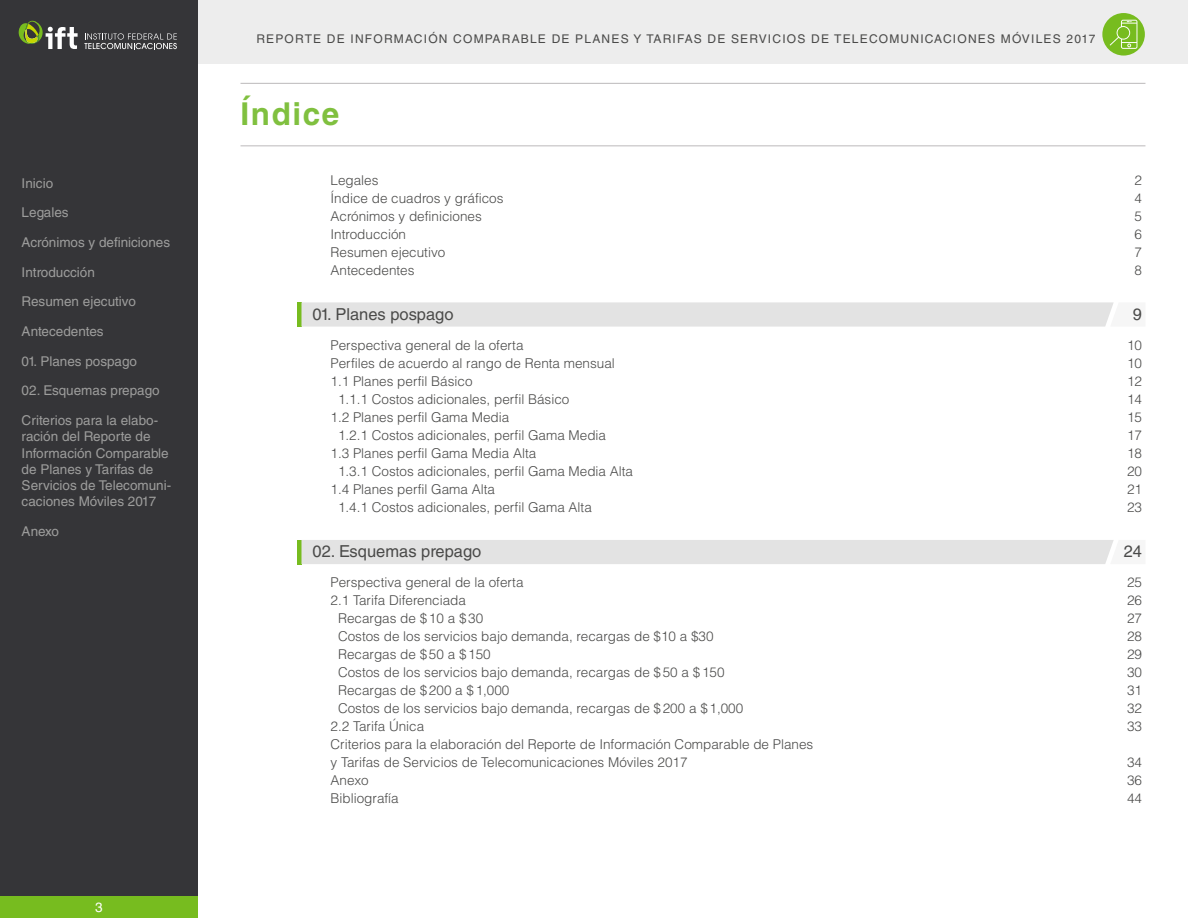
<style>
.page{position:relative;width:1188px;height:918px;background:#fff}
.page>*{position:absolute;margin:0;border:0;box-sizing:border-box;transform-origin:0 0}
.t1{font:700 31.5px "Helvetica LT Std";letter-spacing:.05em;color:#80c03f}
.Indice_T1{font:16.5px "Helvetica LT Std";color:#4a4a49}
.Indice_Tg{font:300 13.5px/18px "Helvetica LT Std";color:#4a4a49}
.ML_T1{font:13.5px/16.2px "Helvetica LT Std";color:#9d9d9c}
.t2{font:13.5px "Helvetica LT Std";color:#fff}
.t3{font:12px "Helvetica LT Std";letter-spacing:.1em;color:#4a4a49}
</style>
<div class="page">
<div style="left:0;top:0;width:198px;height:918px;background:#353538"></div>
<div style="left:198px;top:0;width:990px;height:64px;background:#ededed"></div>
<svg style="left:84px;top:33px;width:93px;height:16px"></svg>
<svg style="left:18px;top:20px;width:60px;height:29px"></svg>
<svg style="left:1102px;top:13px;width:43px;height:43px"></svg>
<div style="left:0;top:897px;width:198px;height:21px;background:#77bc1f"></div>
<svg style="left:1110px;top:20px;width:27px;height:29px"></svg>
<div style="left:297px;top:302px;width:5px;height:25px;background:#77bc1f"></div>
<svg style="left:302px;top:302px;width:811px;height:25px;background:#e3e3e3"></svg>
<div style="left:297px;top:540px;width:5px;height:24px;background:#77bc1f"></div>
<div style="left:302px;top:540px;width:812px;height:24px;background:#e3e3e3"></div>
<hr style="left:241px;top:83px;width:904px;height:1px;background:#bcb9bb">
<hr style="left:241px;top:146px;width:904px;height:1px;background:#bcb9bb">
<p class="ML_T1" style="left:22px;top:175px;width:33px">Inicio</p>
<p class="ML_T1" style="left:22px;top:204px;width:49px">Legales</p>
<p class="ML_T1" style="left:22px;top:234px;width:150px">Acrónimos y definiciones</p>
<p class="ML_T1" style="left:22px;top:264px;width:75px">Introducción</p>
<p class="ML_T1" style="left:22px;top:293px;width:116px">Resumen ejecutivo</p>
<p class="ML_T1" style="left:22px;top:323px;width:84px">Antecedentes</p>
<p class="ML_T1" style="left:22px;top:353px;width:117px">01. Planes pospago</p>
<p class="ML_T1" style="left:22px;top:383px;width:140px">02. Esquemas prepago</p>
<p class="ML_T1" style="left:22px;top:412px;width:151px">Criterios para la elabo&shy;ración del Reporte de<br>Información Comparable de Planes y Tarifas de<br>Servicios de Telecomuni&shy;caciones Móviles 2017</p>
<p class="ML_T1" style="left:22px;top:523px;width:39px">Anexo</p>
<p class="t2" style="left:95px;top:900px;width:9px">3</p>
<p class="t3" style="left:256px;top:31px;width:841px">REPORTE DE INFORMACIÓN COMPARABLE DE PLANES Y TARIFAS DE SERVICIOS DE TELECOMUNICACIONES MÓVILES 2017</p>
<p class="t1" style="left:241px;top:95px;width:100px">Índice</p>
<p class="Indice_Tg" style="left:331px;top:171px;width:50px">Legales</p>
<p class="Indice_Tg" style="left:1135px;top:171px;width:9px">2</p>
<p class="Indice_Tg" style="left:331px;top:189px;width:175px">Índice de cuadros y gráficos</p>
<p class="Indice_Tg" style="left:1135px;top:189px;width:9px">4</p>
<p class="Indice_Tg" style="left:331px;top:207px;width:153px">Acrónimos y definiciones</p>
<p class="Indice_Tg" style="left:1135px;top:207px;width:9px">5</p>
<p class="Indice_Tg" style="left:331px;top:225px;width:77px">Introducción</p>
<p class="Indice_Tg" style="left:1135px;top:225px;width:9px">6</p>
<p class="Indice_Tg" style="left:331px;top:243px;width:116px">Resumen ejecutivo</p>
<p class="Indice_Tg" style="left:1135px;top:243px;width:9px">7</p>
<p class="Indice_Tg" style="left:331px;top:261px;width:86px">Antecedentes</p>
<p class="Indice_Tg" style="left:1135px;top:261px;width:9px">8</p>
<p class="Indice_T1" style="left:313px;top:305px;width:143px">01. Planes pospago</p>
<p class="Indice_T1" style="left:1133px;top:305px;width:11px">9</p>
<p class="Indice_Tg" style="left:331px;top:336px;width:195px">Perspectiva general de la oferta</p>
<p class="Indice_Tg" style="left:1127px;top:336px;width:17px">10</p>
<p class="Indice_Tg" style="left:331px;top:354px;width:286px">Perfiles de acuerdo al rango de Renta mensual</p>
<p class="Indice_Tg" style="left:1127px;top:354px;width:17px">10</p>
<p class="Indice_Tg" style="left:331px;top:372px;width:144px">1.1 Planes perfil Básico</p>
<p class="Indice_Tg" style="left:1127px;top:372px;width:17px">12</p>
<p class="Indice_Tg" style="left:338px;top:390px;width:233px">1.1.1 Costos adicionales, perfil Básico</p>
<p class="Indice_Tg" style="left:1127px;top:390px;width:17px">14</p>
<p class="Indice_Tg" style="left:331px;top:408px;width:180px">1.2 Planes perfil Gama Media</p>
<p class="Indice_Tg" style="left:1127px;top:408px;width:17px">15</p>
<p class="Indice_Tg" style="left:338px;top:426px;width:270px">1.2.1 Costos adicionales, perfil Gama Media</p>
<p class="Indice_Tg" style="left:1127px;top:426px;width:17px">17</p>
<p class="Indice_Tg" style="left:331px;top:444px;width:207px">1.3 Planes perfil Gama Media Alta</p>
<p class="Indice_Tg" style="left:1127px;top:444px;width:17px">18</p>
<p class="Indice_Tg" style="left:338px;top:462px;width:297px">1.3.1 Costos adicionales, perfil Gama Media Alta</p>
<p class="Indice_Tg" style="left:1127px;top:462px;width:17px">20</p>
<p class="Indice_Tg" style="left:331px;top:480px;width:166px">1.4 Planes perfil Gama Alta</p>
<p class="Indice_Tg" style="left:1127px;top:480px;width:17px">21</p>
<p class="Indice_Tg" style="left:338px;top:498px;width:255px">1.4.1 Costos adicionales, perfil Gama Alta</p>
<p class="Indice_Tg" style="left:1127px;top:498px;width:17px">23</p>
<p class="Indice_T1" style="left:313px;top:542px;width:170px">02. Esquemas prepago</p>
<p class="Indice_T1" style="left:1124px;top:542px;width:20px">24</p>
<p class="Indice_Tg" style="left:331px;top:573px;width:195px">Perspectiva general de la oferta</p>
<p class="Indice_Tg" style="left:1127px;top:573px;width:17px">25</p>
<p class="Indice_Tg" style="left:331px;top:591px;width:137px">2.1 Tarifa Diferenciada</p>
<p class="Indice_Tg" style="left:1127px;top:591px;width:17px">26</p>
<p class="Indice_Tg" style="left:338px;top:609px;width:147px">Recargas de $10 a $30</p>
<p class="Indice_Tg" style="left:1127px;top:609px;width:17px">27</p>
<p class="Indice_Tg" style="left:338px;top:627px;width:377px">Costos de los servicios bajo demanda, recargas de $10 a $30</p>
<p class="Indice_Tg" style="left:1127px;top:627px;width:17px">28</p>
<p class="Indice_Tg" style="left:338px;top:645px;width:154px">Recargas de $50 a $150</p>
<p class="Indice_Tg" style="left:1127px;top:645px;width:17px">29</p>
<p class="Indice_Tg" style="left:338px;top:663px;width:388px">Costos de los servicios bajo demanda, recargas de $50 a $150</p>
<p class="Indice_Tg" style="left:1127px;top:663px;width:17px">30</p>
<p class="Indice_Tg" style="left:338px;top:681px;width:173px">Recargas de $200 a $1,000</p>
<p class="Indice_Tg" style="left:1127px;top:681px;width:17px">31</p>
<p class="Indice_Tg" style="left:338px;top:699px;width:407px">Costos de los servicios bajo demanda, recargas de $200 a $1,000</p>
<p class="Indice_Tg" style="left:1127px;top:699px;width:17px">32</p>
<p class="Indice_Tg" style="left:331px;top:717px;width:95px">2.2 Tarifa Única</p>
<p class="Indice_Tg" style="left:1127px;top:717px;width:17px">33</p>
<p class="Indice_Tg" style="left:331px;top:735px;width:484px">Criterios para la elaboración del Reporte de Información Comparable de Planes y Tarifas de Servicios de Telecomunicaciones Móviles 2017</p>
<p class="Indice_Tg" style="left:1127px;top:753px;width:17px">34</p>
<p class="Indice_Tg" style="left:331px;top:771px;width:40px">Anexo</p>
<p class="Indice_Tg" style="left:1127px;top:771px;width:17px">36</p>
<p class="Indice_Tg" style="left:331px;top:789px;width:70px">Bibliografía</p>
<p class="Indice_Tg" style="left:1127px;top:789px;width:17px">44</p>
</div>
